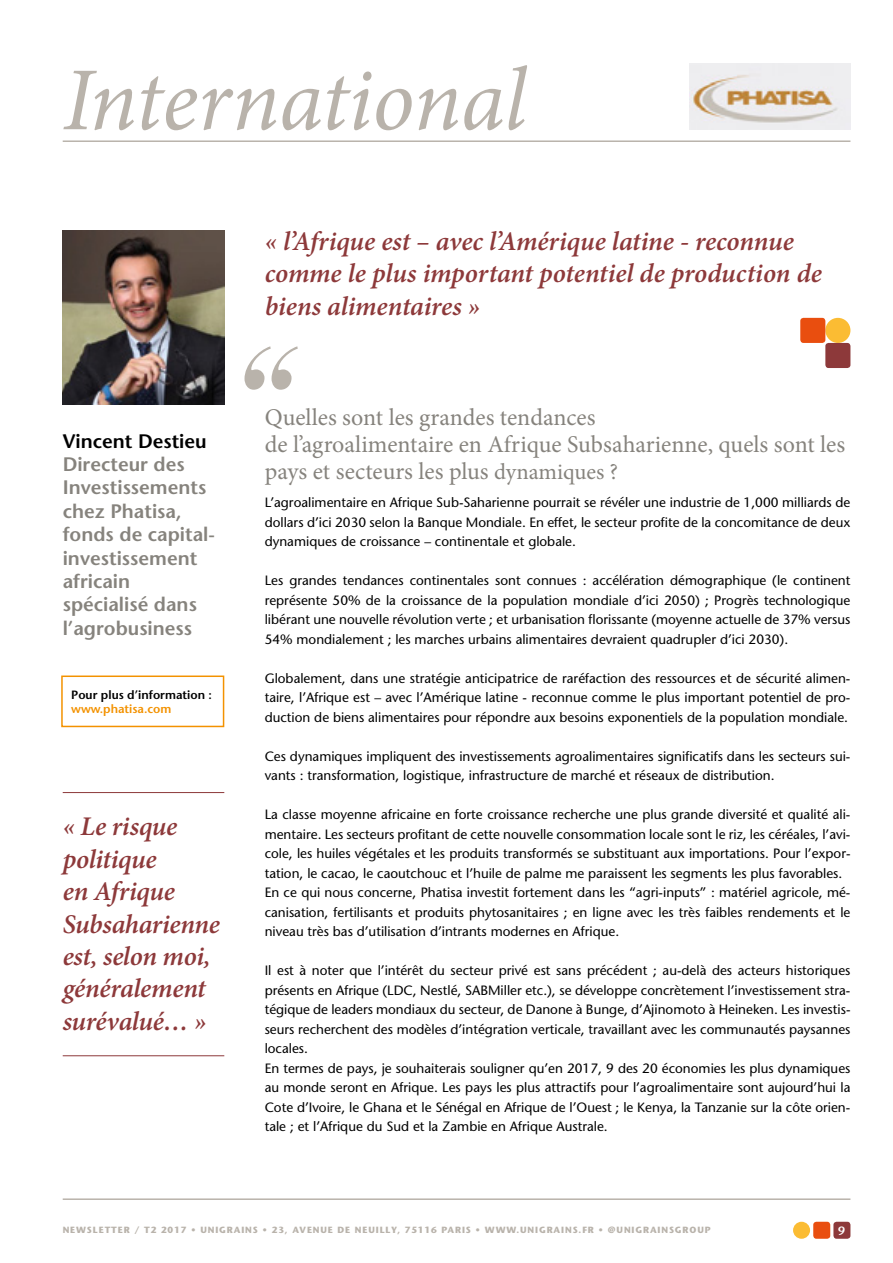
<style>
.page{position:relative;width:893px;height:1263px;background:#fff}
.page>*{position:absolute;margin:0;border:0;box-sizing:border-box;transform-origin:0 0}
.t1{font:italic 90px "Minion Pro";letter-spacing:-.01em;color:#b9b3ab}
.t2{font:italic 600 27px/32.4px "Minion Pro";letter-spacing:-.01em;color:#8d393a}
.t3{font:24px/27px "Minion Pro";color:#86837d}
.t4{font:600 19.5px/23.4px "Stone Sans Std";color:#86837d}
.t5{font:600 19.5px "Stone Sans Std";color:#000}
.t6{font:500 13.5px/19.5px "Stone Sans Std";color:#000;text-align:justify}
.t7{font:600 12px "Stone Sans Std";color:#000}
.t8{font:600 12px "Stone Sans Std";color:#f39200}
.t9{font:600 12px "Stone Sans Std";color:#fff}
.t10{font:700 9px "Stone Sans Std";letter-spacing:.1em;color:#b9b3ab}
.s1{font-size:22.65px}
</style>
<div class="page">
<div style="left:793px;top:1222px;width:17px;height:17px;background:#fbbc33;border-radius:50%"></div>
<div style="left:813px;top:1222px;width:17px;height:17px;background:#e94e0f;border-radius:3px"></div>
<div style="left:833px;top:1222px;width:17px;height:17px;background:#8d393a;border-radius:3px"></div>
<img style="left:63px;top:231px;width:161px;height:174px">
<svg style="left:244px;top:346px;width:54px;height:44px"></svg>
<hr style="left:63px;top:140px;width:787px;height:2px;background:#b9b3ab">
<div style="left:825px;top:318px;width:25px;height:25px;background:#fbbc33;border-radius:50%"></div>
<div style="left:800px;top:318px;width:25px;height:25px;background:#e94e0f;border-radius:3px"></div>
<div style="left:825px;top:343px;width:25px;height:25px;background:#8d393a;border-radius:3px"></div>
<img style="left:689px;top:64px;width:161px;height:66px">
<hr style="left:63px;top:792px;width:161px;height:1px;background:#8d393a">
<hr style="left:63px;top:1055px;width:161px;height:1px;background:#8d393a">
<div style="left:61px;top:675px;width:163px;height:52px;border:2px solid #f39200"></div>
<hr style="left:63px;top:1198px;width:787px;height:2px;background:#b9b3ab">
<h1 class="t1" style="left:63px;top:39px;width:465px">International</h1>
<h3 class="t5" style="left:63px;top:429px;width:146px">Vincent Destieu</h3>
<h3 class="t4" style="left:63px;top:452px;width:154px">Directeur des<br>Investissements chez Phatisa, fonds de capital&shy;investissement africain spécialisé dans l’agrobusiness</h3>
<p class="t7" style="left:71px;top:687px;width:142px">Pour plus d’information :</p>
<p class="t8" style="left:71px;top:701px;width:102px">www.phatisa.com</p>
<h2 class="t2" style="left:63px;top:810px;width:159px">« Le risque politique<br>en Afrique<br>Subsaharienne est, selon moi, généralement surévalué… »</h2>
<h2 class="t2" style="left:265px;top:225px;width:559px">« l’Afrique est – avec l’Amérique latine - reconnue comme le plus important potentiel de production de biens alimentaires »</h2>
<h3 class="t3" style="left:265px;top:404px;width:582px">Quelles sont les grandes tendances<br>de l’agroalimentaire en Afrique Subsaharienne, quels sont les pays et secteurs les plus <span class="s1">dynamiques ?</span></h3>
<p class="t6" style="left:265px;top:493px;width:587px">L’agroalimentaire en Afrique Sub-Saharienne pourrait se révéler une industrie de 1,000 milliards de dollars d’ici 2030 selon la Banque Mondiale. En effet, le secteur profite de la concomitance de deux dynamiques de croissance – continentale et globale.</p>
<p class="t6" style="left:265px;top:571px;width:587px">Les grandes tendances continentales sont connues : accélération démographique (le continent représente 50% de la croissance de la population mondiale d’ici 2050) ; Progrès technologique libérant une nouvelle révolution verte ; et urbanisation florissante (moyenne actuelle de 37% versus 54% mondialement ; les marches urbains alimentaires devraient quadrupler d’ici 2030).</p>
<p class="t6" style="left:265px;top:668px;width:587px">Globalement, dans une stratégie anticipatrice de raréfaction des ressources et de sécurité alimen&shy;taire, l’Afrique est – avec l’Amérique latine - reconnue comme le plus important potentiel de pro&shy;duction de biens alimentaires pour répondre aux besoins exponentiels de la population mondiale.</p>
<p class="t6" style="left:265px;top:746px;width:587px">Ces dynamiques impliquent des investissements agroalimentaires significatifs dans les secteurs sui&shy;vants : transformation, logistique, infrastructure de marché et réseaux de distribution.</p>
<p class="t6" style="left:265px;top:805px;width:587px;text-align:left">La classe moyenne africaine en forte croissance recherche une plus grande diversité et qualité ali&shy;mentaire. Les secteurs profitant de cette nouvelle consommation locale sont le riz, les céréales, l’avi&shy;cole, les huiles végétales et les produits transformés se substituant aux importations. Pour l’expor&shy;tation, le cacao, le caoutchouc et l’huile de palme me paraissent les segments les plus favorables.<br>En ce qui nous concerne, Phatisa investit fortement dans les “agri-inputs” : matériel agricole, mé&shy;canisation, fertilisants et produits phytosanitaires ; en ligne avec les très faibles rendements et le niveau très bas d’utilisation d’intrants modernes en Afrique.</p>
<p class="t6" style="left:265px;top:960px;width:587px;text-align:left">Il est à noter que l’intérêt du secteur privé est sans précédent ; au-delà des acteurs historiques présents en Afrique (LDC, Nestlé, SABMiller etc.), se développe concrètement l’investissement stra&shy;tégique de leaders mondiaux du secteur, de Danone à Bunge, d’Ajinomoto à Heineken. Les investis&shy;seurs recherchent des modèles d’intégration verticale, travaillant avec les communautés paysannes locales.<br>En termes de pays, je souhaiterais souligner qu’en 2017, 9 des 20 économies les plus dynamiques au monde seront en Afrique. Les pays les plus attractifs pour l’agroalimentaire sont aujourd’hui la Cote d’Ivoire, le Ghana et le Sénégal en Afrique de l’Ouest ; le Kenya, la Tanzanie sur la côte orien&shy;tale ; et l’Afrique du Sud et la Zambie en Afrique Australe.</p>
<p class="t10" style="left:63px;top:1225px;width:649px">NEWSLETTER / T2 2017 • UNIGRAINS • 23, AVENUE DE NEUILLY, 75116 PARIS • WWW.UNIGRAINS.FR • @UNIGRAINSGROUP</p>
<p class="t9" style="left:838px;top:1223px;width:8px">9</p>
</div>
